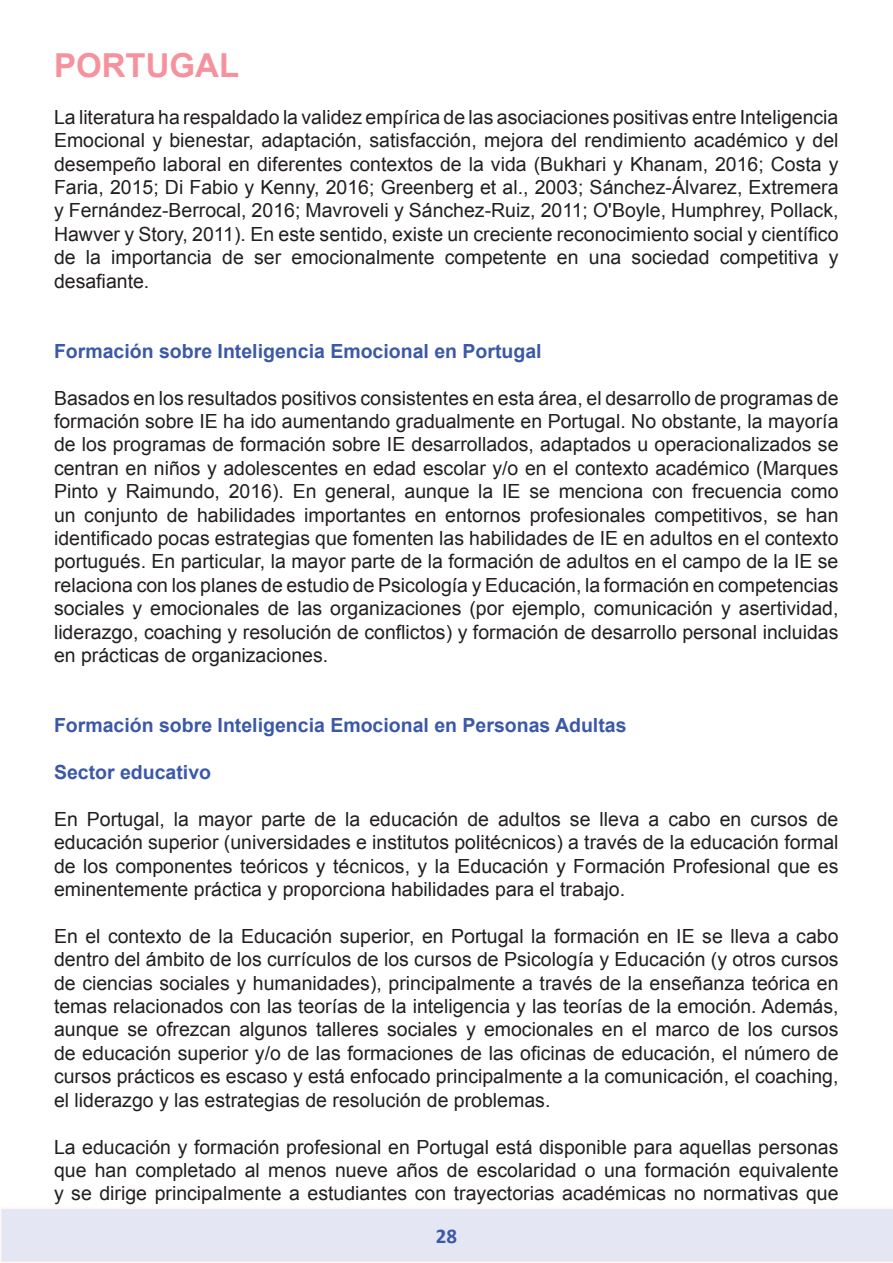
<style>
.page{position:relative;width:893px;height:1263px;background:#fff}
.page>*{position:absolute;margin:0;border:0;box-sizing:border-box;transform-origin:0 0}
.t1{font:700 33px "Arial";color:#f5929d}
.t2{font:700 21px "Calibri";color:#3b59a7}
.t3{font:19.5px/23.4px "Arial";color:#231f20;text-align:justify}
.t4{font:700 19.5px "Arial";color:#3b59a7}
</style>
<div class="page">
<div style="left:0;top:1208px;width:893px;height:55px;background:#e5e6f3"></div>
<h1 class="t1" style="left:54px;top:43px;width:187px">PORTUGAL</h1>
<p class="t3" style="left:54px;top:105px;width:786px">La literatura ha respaldado la validez empírica de las asociaciones positivas entre Inteligencia Emocional y bienestar, adaptación, satisfacción, mejora del rendimiento académico y del desempeño laboral en diferentes contextos de la vida (Bukhari y Khanam, 2016; Costa y Faria, 2015; Di Fabio y Kenny, 2016; Greenberg et al., 2003; Sánchez-Álvarez, Extremera y Fernández-Berrocal, 2016; Mavroveli y Sánchez-Ruiz, 2011; O'Boyle, Humphrey, Pollack, Hawver y Story, 2011). En este sentido, existe un creciente reconocimiento social y científico de la importancia de ser emocionalmente competente en una sociedad competitiva y desafiante.</p>
<p class="t4" style="left:54px;top:338px;width:489px">Formación sobre Inteligencia Emocional en Portugal</p>
<p class="t3" style="left:54px;top:386px;width:786px">Basados en los resultados positivos consistentes en esta área, el desarrollo de programas de formación sobre IE ha ido aumentando gradualmente en Portugal. No obstante, la mayoría de los programas de formación sobre IE desarrollados, adaptados u operacionalizados se centran en niños y adolescentes en edad escolar y/o en el contexto académico (Marques Pinto y Raimundo, 2016). En general, aunque la IE se menciona con frecuencia como un conjunto de habilidades importantes en entornos profesionales competitivos, se han identificado pocas estrategias que fomenten las habilidades de IE en adultos en el contexto portugués. En particular, la mayor parte de la formación de adultos en el campo de la IE se relaciona con los planes de estudio de Psicología y Educación, la formación en competencias sociales y emocionales de las organizaciones (por ejemplo, comunicación y asertividad, liderazgo, coaching y resolución de conflictos) y formación de desarrollo personal incluidas en prácticas de organizaciones.</p>
<p class="t4" style="left:54px;top:712px;width:574px">Formación sobre Inteligencia Emocional en Personas Adultas</p>
<p class="t4" style="left:54px;top:759px;width:159px">Sector educativo</p>
<p class="t3" style="left:54px;top:807px;width:786px">En Portugal, la mayor parte de la educación de adultos se lleva a cabo en cursos de educación superior (universidades e institutos politécnicos) a través de la educación formal de los componentes teóricos y técnicos, y la Educación y Formación Profesional que es eminentemente práctica y proporciona habilidades para el trabajo.</p>
<p class="t3" style="left:54px;top:924px;width:786px">En el contexto de la Educación superior, en Portugal la formación en IE se lleva a cabo dentro del ámbito de los currículos de los cursos de Psicología y Educación (y otros cursos de ciencias sociales y humanidades), principalmente a través de la enseñanza teórica en temas relacionados con las teorías de la inteligencia y las teorías de la emoción. Además, aunque se ofrezcan algunos talleres sociales y emocionales en el marco de los cursos de educación superior y/o de las formaciones de las oficinas de educación, el número de cursos prácticos es escaso y está enfocado principalmente a la comunicación, el coaching, el liderazgo y las estrategias de resolución de problemas.</p>
<p class="t3" style="left:54px;top:1135px;width:786px">La educación y formación profesional en Portugal está disponible para aquellas personas que han completado al menos nueve años de escolaridad o una formación equivalente y se dirige principalmente a estudiantes con trayectorias académicas no normativas que</p>
<p class="t2" style="left:436px;top:1222px;width:23px">28</p>
</div>
